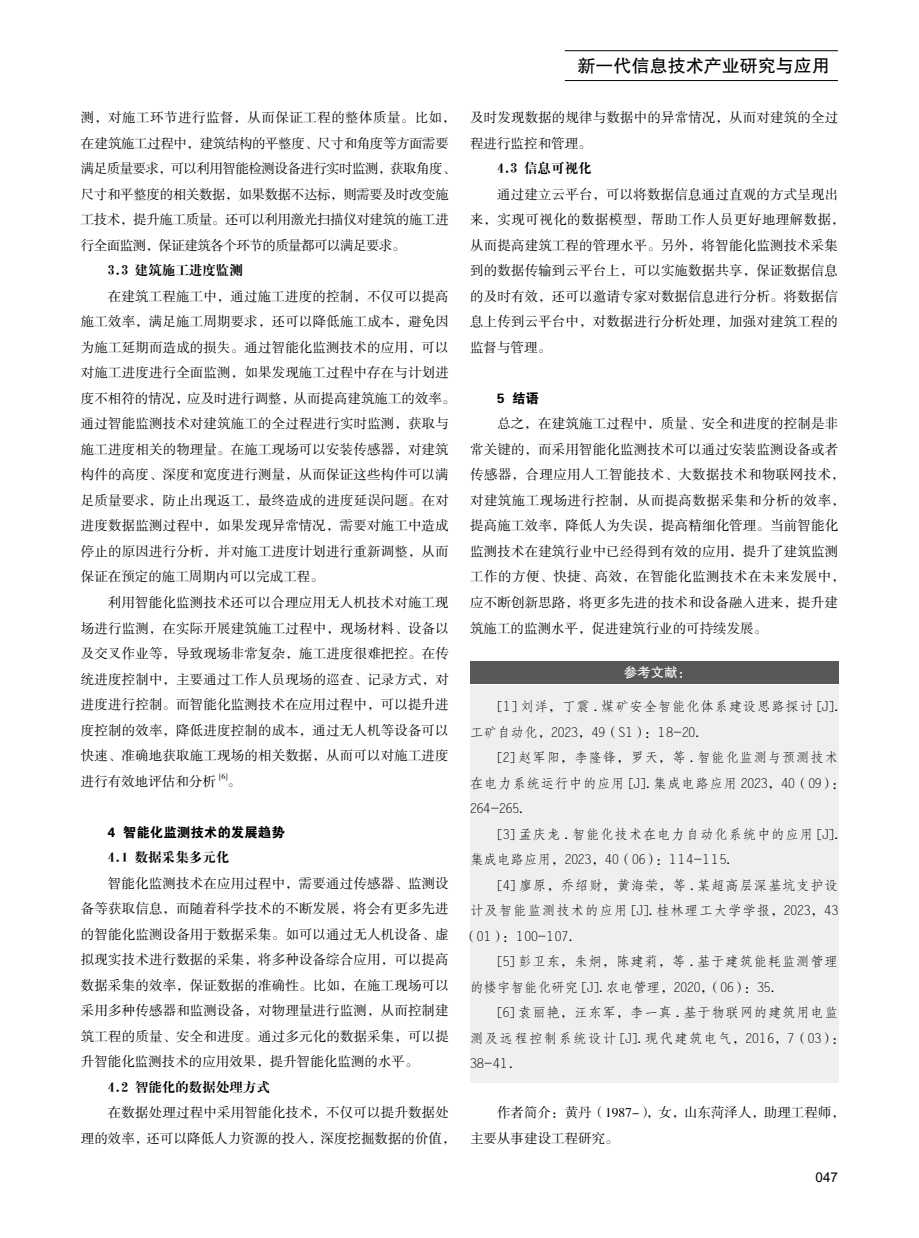
<style>
.page{position:relative;width:919px;height:1238px;background:#fff}
.page>*{position:absolute;margin:0;border:0;box-sizing:border-box;transform-origin:0 0}
.t1{font:18px "FZHTK GBK1 0";color:#000}
.t2{font:13.5px/25.5px "FZSSK GBK1 0";letter-spacing:.01em;color:#000}
.t3{font:13.5px/25.5px "FZFSK GBK1 0";letter-spacing:.05em;color:#000}
.t4{font:13.5px/25.5px "FZSSK GBK1 0";letter-spacing:-.025em;color:#000}
.t5{font:13.5px "H Ya 4 gj";color:#000}
.t6{font:13.5px "FZFSK GBK1 0";letter-spacing:.09em;color:#000}
.t7{font:13.5px "FZFSK GBK1 0";color:#000}
.t8{font:13.5px "FZDHTK GBK1 0";color:#000}
.t9{font:13.5px "FZHTK GBK1 0";color:#fff}
.t10{font:13.5px "Arial";color:#000}
.t11{font:7.8px "FZSSK GBK1 0";color:#000}
</style>
<div class="page">
<hr style="left:564px;top:80px;width:273px;height:1px;background:#000">
<hr style="left:564px;top:50px;width:273px;height:1px;background:#000">
<div style="left:470px;top:661px;width:368px;height:22px;background:#585858"></div>
<div style="left:470px;top:684px;width:368px;height:67px;background:#efefef"></div>
<div style="left:470px;top:735px;width:368px;height:92px;background:#efefef"></div>
<div style="left:470px;top:812px;width:368px;height:66px;background:#efefef"></div>
<div style="left:470px;top:863px;width:368px;height:92px;background:#efefef"></div>
<div style="left:470px;top:939px;width:368px;height:67px;background:#efefef"></div>
<div style="left:470px;top:990px;width:368px;height:92px;background:#efefef"></div>
<p class="t4" style="left:81px;top:106px;width:376px">测，对施工环节进行监督，从而保证工程的整体质量。比如，在建筑施工过程中，建筑结构的平整度、尺寸和角度等方面需要满足质量要求，可以利用智能检测设备进行实时监测，获取角度、尺寸和平整度的相关数据，如果数据不达标，则需要及时改变施工技术，提升施工质量。还可以利用激光扫描仪对建筑的施工进行全面监测，保证建筑各个环节的质量都可以满足要求。</p>
<p class="t5" style="left:108px;top:263px;width:136px">3.3 建筑施工进度监测</p>
<p class="t2" style="left:81px;top:284px;width:376px;text-indent:27px">在建筑工程施工中，通过施工进度的控制，不仅可以提高施工效率，满足施工周期要求，还可以降低施工成本，避免因为施工延期而造成的损失。通过智能化监测技术的应用，可以对施工进度进行全面监测，如果发现施工过程中存在与计划进度不相符的情况，应及时进行调整，从而提高建筑施工的效率。通过智能监测技术对建筑施工的全过程进行实时监测，获取与施工进度相关的物理量。在施工现场可以安装传感器，对建筑构件的高度、深度和宽度进行测量，从而保证这些构件可以满足质量要求，防止出现返工，最终造成的进度延误问题。在对进度数据监测过程中，如果发现异常情况，需要对施工中造成停止的原因进行分析，并对施工进度计划进行重新调整，从而保证在预定的施工周期内可以完成工程。</p>
<p class="t2" style="left:81px;top:590px;width:369px;text-align:justify;text-indent:27px">利用智能化监测技术还可以合理应用无人机技术对施工现场进行监测，在实际开展建筑施工过程中，现场材料、设备以及交叉作业等，导致现场非常复杂，施工进度很难把控。在传统进度控制中，主要通过工作人员现场的巡查、记录方式，对进度进行控制。而智能化监测技术在应用过程中，可以提升进度控制的效率，降低进度控制的成本，通过无人机等设备可以快速、准确地获取施工现场的相关数据，从而可以对施工进度进行有效地评估和分析</p>
<p class="t11" style="left:219px;top:772px;width:10px">[6]</p>
<p class="t2" style="left:227px;top:769px;width:15px">。</p>
<p class="t8" style="left:108px;top:824px;width:178px">4 智能化监测技术的发展趋势</p>
<p class="t5" style="left:108px;top:850px;width:123px">4.1 数据采集多元化</p>
<p class="t2" style="left:81px;top:871px;width:369px;text-align:justify;text-indent:27px">智能化监测技术在应用过程中，需要通过传感器、监测设备等获取信息，而随着科学技术的不断发展，将会有更多先进的智能化监测设备用于数据采集。如可以通过无人机设备、虚拟现实技术进行数据的采集，将多种设备综合应用，可以提高数据采集的效率，保证数据的准确性。比如，在施工现场可以采用多种传感器和监测设备，对物理量进行监测，从而控制建筑工程的质量、安全和进度。通过多元化的数据采集，可以提升智能化监测技术的应用效果，提升智能化监测的水平。</p>
<p class="t5" style="left:108px;top:1080px;width:163px">4.2 智能化的数据处理方式</p>
<p class="t2" style="left:81px;top:1100px;width:376px;text-indent:27px">在数据处理过程中采用智能化技术，不仅可以提升数据处理的效率，还可以降低人力资源的投入，深度挖掘数据的价值，</p>
<h1 class="t1" style="left:577px;top:56px;width:253px">新一代信息技术产业研究与应用</h1>
<p class="t2" style="left:470px;top:106px;width:369px">及时发现数据的规律与数据中的异常情况，从而对建筑的全过程进行监控和管理。</p>
<p class="t5" style="left:497px;top:161px;width:96px">4.3 信息可视化</p>
<p class="t2" style="left:470px;top:182px;width:376px;text-indent:27px">通过建立云平台，可以将数据信息通过直观的方式呈现出来，实现可视化的数据模型，帮助工作人员更好地理解数据，从而提高建筑工程的管理水平。另外，将智能化监测技术采集到的数据传输到云平台上，可以实施数据共享，保证数据信息的及时有效，还可以邀请专家对数据信息进行分析。将数据信息上传到云平台中，对数据进行分析处理，加强对建筑工程的监督与管理。</p>
<p class="t8" style="left:497px;top:391px;width:43px">5 结语</p>
<p class="t2" style="left:470px;top:412px;width:376px;text-indent:27px">总之，在建筑施工过程中，质量、安全和进度的控制是非常关键的，而采用智能化监测技术可以通过安装监测设备或者传感器，合理应用人工智能技术、大数据技术和物联网技术，对建筑施工现场进行控制，从而提高数据采集和分析的效率，提高施工效率，降低人为失误，提高精细化管理。当前智能化监测技术在建筑行业中已经得到有效的应用，提升了建筑监测工作的方便、快捷、高效，在智能化监测技术在未来发展中，应不断创新思路，将更多先进的技术和设备融入进来，提升建筑施工的监测水平，促进建筑行业的可持续发展。</p>
<p class="t9" style="left:623px;top:665px;width:69px">参考文献：</p>
<p class="t3" style="left:470px;top:694px;width:369px;text-indent:27px">[1] 刘洋，丁震 . 煤矿安全智能化体系建设思路探讨 [J].工矿自动化，2023，49（S1）：18-20.</p>
<p class="t3" style="left:470px;top:745px;width:376px;text-indent:27px">[2] 赵军阳，李隆锋，罗天，等 . 智能化监测与预测技术在电力系统运行中的应用 [J]. 集成电路应用 2023，40（09）：<br>264-265.</p>
<p class="t3" style="left:470px;top:821px;width:369px;text-indent:27px">[3] 孟庆龙 . 智能化技术在电力自动化系统中的应用 [J].集成电路应用，2023，40（06）：114-115.</p>
<p class="t3" style="left:497px;top:872px;width:342px">[4] 廖原，乔绍财，黄海荣，等 . 某超高层深基坑支护设</p>
<p class="t3" style="left:470px;top:898px;width:369px">计及智能监测技术的应用 [J]. 桂林理工大学学报，2023，43</p>
<p class="t3" style="left:463px;top:923px;width:110px">（01）：100-107.</p>
<p class="t3" style="left:497px;top:949px;width:342px">[5] 彭卫东，朱炯，陈建莉，等 . 基于建筑能耗监测管理</p>
<p class="t7" style="left:470px;top:979px;width:306px">的楼宇智能化研究 [J]. 农电管理，2020，（06）：35.</p>
<p class="t3" style="left:497px;top:1000px;width:342px">[6] 袁丽艳，汪东军，李一真 . 基于物联网的建筑用电监</p>
<p class="t6" style="left:470px;top:1030px;width:376px">测及远程控制系统设计 [J]. 现代建筑电气，2016，7（03）：</p>
<p class="t3" style="left:470px;top:1051px;width:44px">38-41.</p>
<p class="t2" style="left:470px;top:1100px;width:376px;text-indent:27px">作者简介：黄丹（1987-），女，山东菏泽人，助理工程师，主要从事建设工程研究。</p>
<p class="t10" style="left:815px;top:1167px;width:24px">047</p>
</div>
